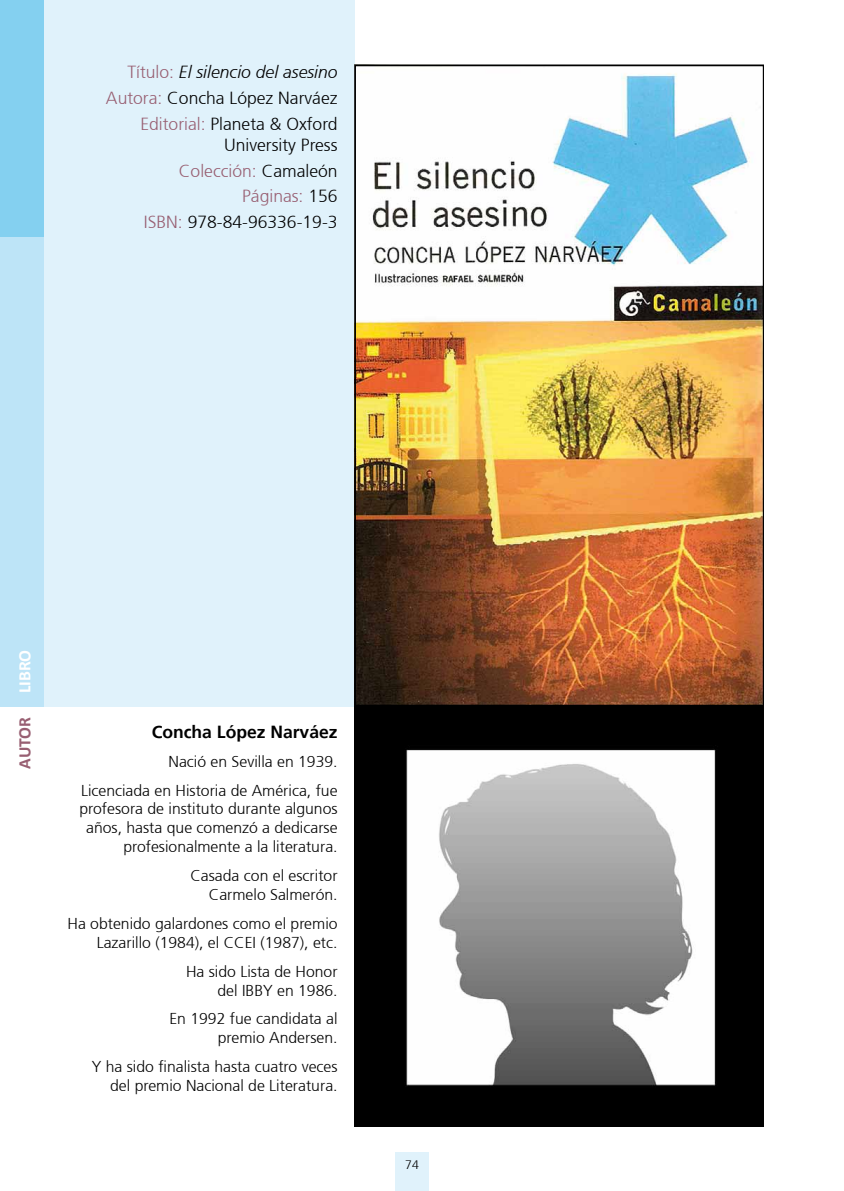
<style>
.page{position:relative;width:844px;height:1191px;background:#fff}
.page>*{position:absolute;margin:0;border:0;box-sizing:border-box;transform-origin:0 0}
.t1{font:300 17.5px/25.9px "Frutiger 45";color:#000;text-align:right}
.t2{font:italic 300 17.5px "Frutiger 46";color:#000}
.t3{font:700 17.5px "Frutiger 65";color:#000}
.t4{font:700 17.5px "Calibri";letter-spacing:-.01em;color:#985f72}
.t5{font:700 17.5px "Calibri";color:#fff}
.t6{font:300 15.75px/18.9px "Frutiger 45";color:#000;text-align:right}
.t7{font:300 12.25px "Frutiger 45";color:#000}
.s1{font-family:"Frutiger 45";font-style:normal;color:#985f72}
.s2{color:#985f72}
</style>
<div class="page">
<div style="left:0;top:0;width:354px;height:706px;background:#e0f2fb"></div>
<div style="left:0;top:0;width:43px;height:706px;background:#bde4f7"></div>
<div style="left:0;top:0;width:43px;height:236px;background:#84d0f0"></div>
<div style="left:395px;top:1152px;width:33px;height:39px;background:#e0f2fb"></div>
<img style="left:354px;top:73px;width:410px;height:1053px">
<div style="left:354px;top:64px;width:410px;height:642px;border:2px solid #000"></div>
<p class="t2" style="left:127px;top:62px;width:212px"><span class="s1">Título:</span> El silencio del asesino</p>
<p class="t1" style="left:106px;top:85px;width:233px"><span class="s2">Autora:</span> Concha López Narváez<br><span class="s2">Editorial:</span> Planeta &amp; Oxford</p>
<p class="t1" style="left:144px;top:132px;width:195px">University Press<br><span class="s2">Colección:</span> Camaleón<br><span class="s2">Páginas:</span> 156<br><span class="s2">ISBN:</span> 978-84-96336-19-3</p>
<p class="t5" style="left:13px;top:693px;width:45px;rotate:-90deg">LIBRO</p>
<p class="t4" style="left:13px;top:768px;width:53px;rotate:-90deg">AUTOR</p>
<p class="t3" style="left:152px;top:721px;width:187px">Concha López Narváez</p>
<p class="t6" style="left:81px;top:747px;width:258px;line-height:28.9px">Nació en Sevilla en 1939.<br>Licenciada en Historia de América, fue</p>
<p class="t6" style="left:79px;top:800px;width:259px">profesora de instituto durante algunos años, hasta que comenzó a dedicarse profesionalmente a la literatura.</p>
<p class="t6" style="left:190px;top:866px;width:149px">Casada con el escritor<br>Carmelo Salmerón.</p>
<p class="t6" style="left:67px;top:914px;width:271px">Ha obtenido galardones como el premio<br>Lazarillo (1984), el CCEI (1987), etc.</p>
<p class="t6" style="left:186px;top:962px;width:153px">Ha sido Lista de Honor del IBBY en 1986.</p>
<p class="t6" style="left:169px;top:1009px;width:170px">En 1992 fue candidata al premio Andersen.</p>
<p class="t6" style="left:92px;top:1057px;width:247px">Y ha sido finalista hasta cuatro veces del premio Nacional de Literatura.</p>
<p class="t7" style="left:405px;top:1157px;width:15px">74</p>
</div>
